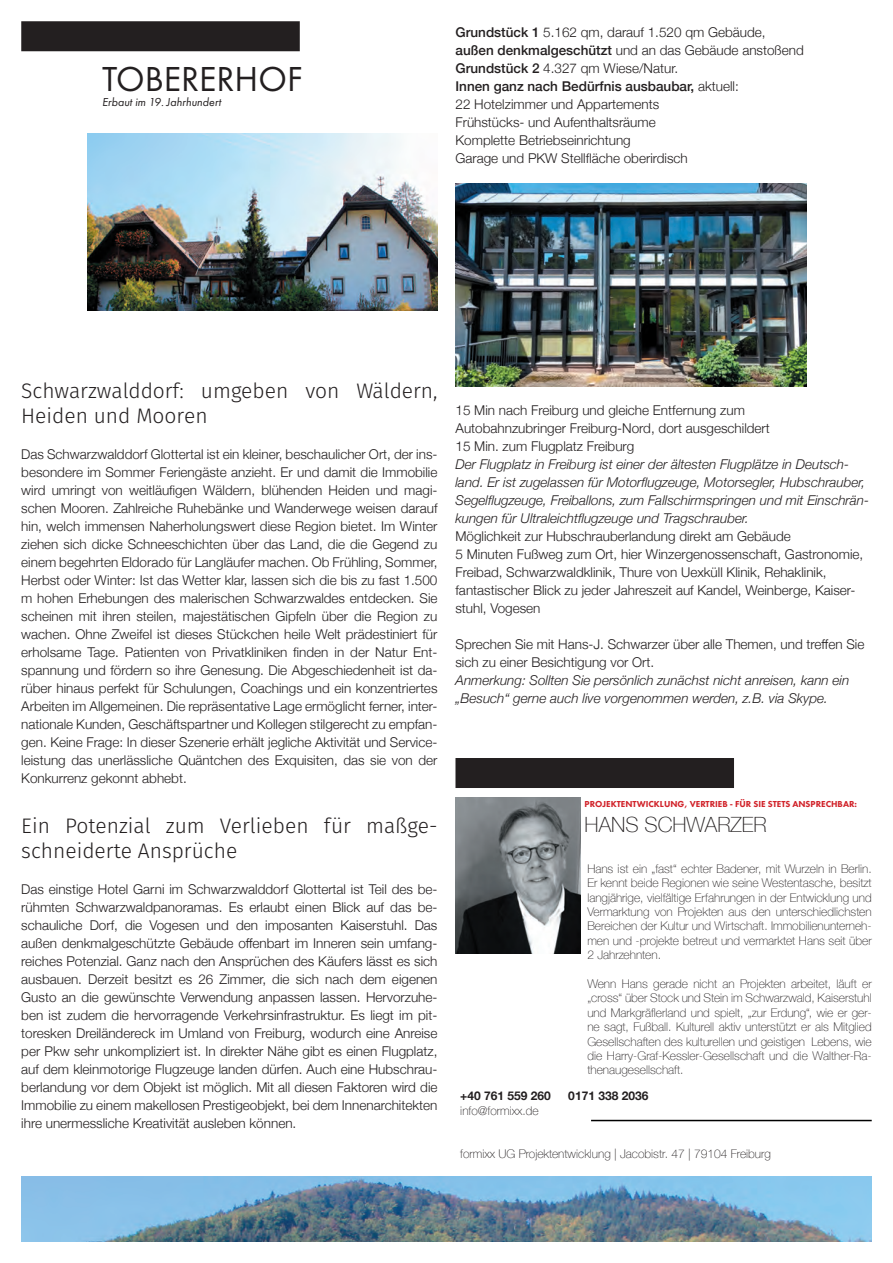
<style>
.page{position:relative;width:893px;height:1263px;background:#fff}
.page>*{position:absolute;margin:0;border:0;box-sizing:border-box;transform-origin:0 0}
.t1{font:36px "Futura PT";color:#231f20}
.t2{font:300 21px/25.2px "Fira Sans";color:#231f20}
.t3{font:100 21px "Helvetica Neue";color:#231f20}
.t4{font:300 13.5px/18px "Helvetica Neue";color:#231f20}
.t5{font:italic 300 13.5px/18px "Helvetica Neue";color:#231f20}
.t6{font:100 12px/14.4px "Helvetica Neue";color:#231f20;text-align:justify}
.t7{font:700 12px "Helvetica Neue";color:#231f20}
.t8{font:italic 12px "Futura PT";color:#231f20}
.t9{font:800 9px "Futura PT";color:#d1232a}
.s1{font-weight:500}
</style>
<div class="page">
<img style="left:455px;top:797px;width:126px;height:157px">
<img style="left:21px;top:1177px;width:851px;height:65px">
<img style="left:87px;top:134px;width:350px;height:177px">
<img style="left:455px;top:184px;width:352px;height:202px">
<div style="left:21px;top:21px;width:279px;height:30px;background:#231f20"></div>
<div style="left:455px;top:758px;width:279px;height:30px;background:#231f20"></div>
<hr style="left:591px;top:1120px;width:281px;height:1px;background:#000">
<h1 class="t1" style="left:102px;top:58px;width:202px">TOBERERHOF</h1>
<p class="t8" style="left:102px;top:95px;width:121px">Erbaut im 19. Jahrhundert</p>
<p class="t4" style="left:455px;top:22px;width:350px"><span class="s1">Grundstück 1</span> 5.162 qm, darauf 1.520 qm Gebäude, <span class="s1">außen denkmalgeschützt</span> und an das Gebäude anstoßend <span class="s1">Grundstück 2</span> 4.327 qm Wiese/Natur.<br><span class="s1">Innen ganz nach Bedürfnis ausbaubar,</span> aktuell:<br>22 Hotelzimmer und Appartements<br>Frühstücks- und Aufenthaltsräume<br>Komplette Betriebseinrichtung<br>Garage und PKW Stellfläche oberirdisch</p>
<h2 class="t2" style="left:21px;top:378px;width:418px">Schwarzwalddorf: umgeben von Wäldern,<br>Heiden und Mooren</h2>
<p class="t4" style="left:21px;top:444px;width:418px;text-align:justify">Das Schwarzwalddorf Glottertal ist ein kleiner, beschaulicher Ort, der ins&shy;besondere im Sommer Feriengäste anzieht. Er und damit die Immobilie wird umringt von weitläufigen Wäldern, blühenden Heiden und magi&shy;schen Mooren. Zahlreiche Ruhebänke und Wanderwege weisen darauf hin, welch immensen Naherholungswert diese Region bietet. Im Winter ziehen sich dicke Schneeschichten über das Land, die die Gegend zu einem begehrten Eldorado für Langläufer machen. Ob Frühling, Sommer, Herbst oder Winter: Ist das Wetter klar, lassen sich die bis zu fast 1.500 m hohen Erhebungen des malerischen Schwarzwaldes entdecken. Sie scheinen mit ihren steilen, majestätischen Gipfeln über die Region zu wachen. Ohne Zweifel ist dieses Stückchen heile Welt prädestiniert für erholsame Tage. Patienten von Privatkliniken finden in der Natur Ent&shy;spannung und fördern so ihre Genesung. Die Abgeschiedenheit ist da&shy;rüber hinaus perfekt für Schulungen, Coachings und ein konzentriertes Arbeiten im Allgemeinen. Die repräsentative Lage ermöglicht ferner, inter&shy;nationale Kunden, Geschäftspartner und Kollegen stilgerecht zu empfan&shy;gen. Keine Frage: In dieser Szenerie erhält jegliche Aktivität und Service&shy;leistung das unerlässliche Quäntchen des Exquisiten, das sie von der Konkurrenz gekonnt abhebt.</p>
<h2 class="t2" style="left:21px;top:813px;width:418px">Ein Potenzial zum Verlieben für maßge&shy;schneiderte Ansprüche</h2>
<p class="t4" style="left:21px;top:880px;width:418px;text-align:justify">Das einstige Hotel Garni im Schwarzwalddorf Glottertal ist Teil des be&shy;rühmten Schwarzwaldpanoramas. Es erlaubt einen Blick auf das be&shy;schauliche Dorf, die Vogesen und den imposanten Kaiserstuhl. Das außen denkmalgeschützte Gebäude offenbart im Inneren sein umfang&shy;reiches Potenzial. Ganz nach den Ansprüchen des Käufers lässt es sich ausbauen. Derzeit besitzt es 26 Zimmer, die sich nach dem eigenen Gusto an die gewünschte Verwendung anpassen lassen. Hervorzuhe&shy;ben ist zudem die hervorragende Verkehrsinfrastruktur. Es liegt im pit&shy;toresken Dreiländereck im Umland von Freiburg, wodurch eine Anreise per Pkw sehr unkompliziert ist. In direkter Nähe gibt es einen Flugplatz, auf dem kleinmotorige Flugzeuge landen dürfen. Auch eine Hubschrau&shy;berlandung vor dem Objekt ist möglich. Mit all diesen Faktoren wird die Immobilie zu einem makellosen Prestigeobjekt, bei dem Innenarchitekten ihre unermessliche Kreativität ausleben können.</p>
<p class="t4" style="left:455px;top:400px;width:316px">15 Min nach Freiburg und gleiche Entfernung zum<br>Autobahnzubringer Freiburg-Nord, dort ausgeschildert<br>15 Min. zum Flugplatz Freiburg</p>
<p class="t5" style="left:455px;top:454px;width:415px">Der Flugplatz in Freiburg ist einer der ältesten Flugplätze in Deutsch&shy;land. Er ist zugelassen für Motorflugzeuge, Motorsegler, Hubschrauber, Segelflugzeuge, Freiballons, zum Fallschirmspringen und mit Einschrän&shy;kungen für Ultraleichtflugzeuge und Tragschrauber.</p>
<p class="t4" style="left:455px;top:526px;width:409px">Möglichkeit zur Hubschrauberlandung direkt am Gebäude<br>5 Minuten Fußweg zum Ort, hier Winzergenossenschaft, Gastronomie, Freibad, Schwarzwaldklinik, Thure von Uexküll Klinik, Rehaklinik, fantastischer Blick zu jeder Jahreszeit auf Kandel, Weinberge, Kaiser&shy;stuhl, Vogesen</p>
<p class="t4" style="left:455px;top:634px;width:410px">Sprechen Sie mit Hans-J. Schwarzer über alle Themen, und treffen Sie sich zu einer Besichtigung vor Ort.</p>
<p class="t5" style="left:455px;top:670px;width:395px">Anmerkung: Sollten Sie persönlich zunächst nicht anreisen, kann ein „Besuch“ gerne auch live vorgenommen werden, z.B. via Skype.</p>
<p class="t9" style="left:585px;top:798px;width:274px">PROJEKTENTWICKLUNG, VERTRIEB - FÜR SIE STETS ANSPRECHBAR:</p>
<h2 class="t3" style="left:585px;top:809px;width:184px">HANS SCHWARZER</h2>
<p class="t6" style="left:587px;top:861px;width:286px">Hans ist ein „fast“ echter Badener, mit Wurzeln in Berlin.<br>Er kennt beide Regionen wie seine Westentasche, besitzt langjährige, vielfältige Erfahrungen in der Entwicklung und Vermarktung von Projekten aus den unterschiedlichsten Bereichen der Kultur und Wirtschaft. Immobilienunterneh&shy;men und -projekte betreut und vermarktet Hans seit über 2 Jahrzehnten.</p>
<p class="t6" style="left:587px;top:976px;width:286px">Wenn Hans gerade nicht an Projekten arbeitet, läuft er „cross“ über Stock und Stein im Schwarzwald, Kaiserstuhl und Markgräflerland und spielt, „zur Erdung“, wie er ger&shy;ne sagt, Fußball. Kulturell aktiv unterstützt er als Mitglied Gesellschaften des kulturellen und geistigen Lebens, wie die Harry-Graf-Kessler-Gesellschaft und die Walther-Ra&shy;thenaugesellschaft.</p>
<p class="t7" style="left:460px;top:1087px;width:92px">+40 761 559 260</p>
<p class="t7" style="left:568px;top:1087px;width:82px">0171 338 2036</p>
<p class="t6" style="left:460px;top:1103px;width:80px">info@formixx.de</p>
<p class="t6" style="left:460px;top:1146px;width:312px">formixx UG Projektentwicklung | Jacobistr. 47 | 79104 Freiburg</p>
</div>
